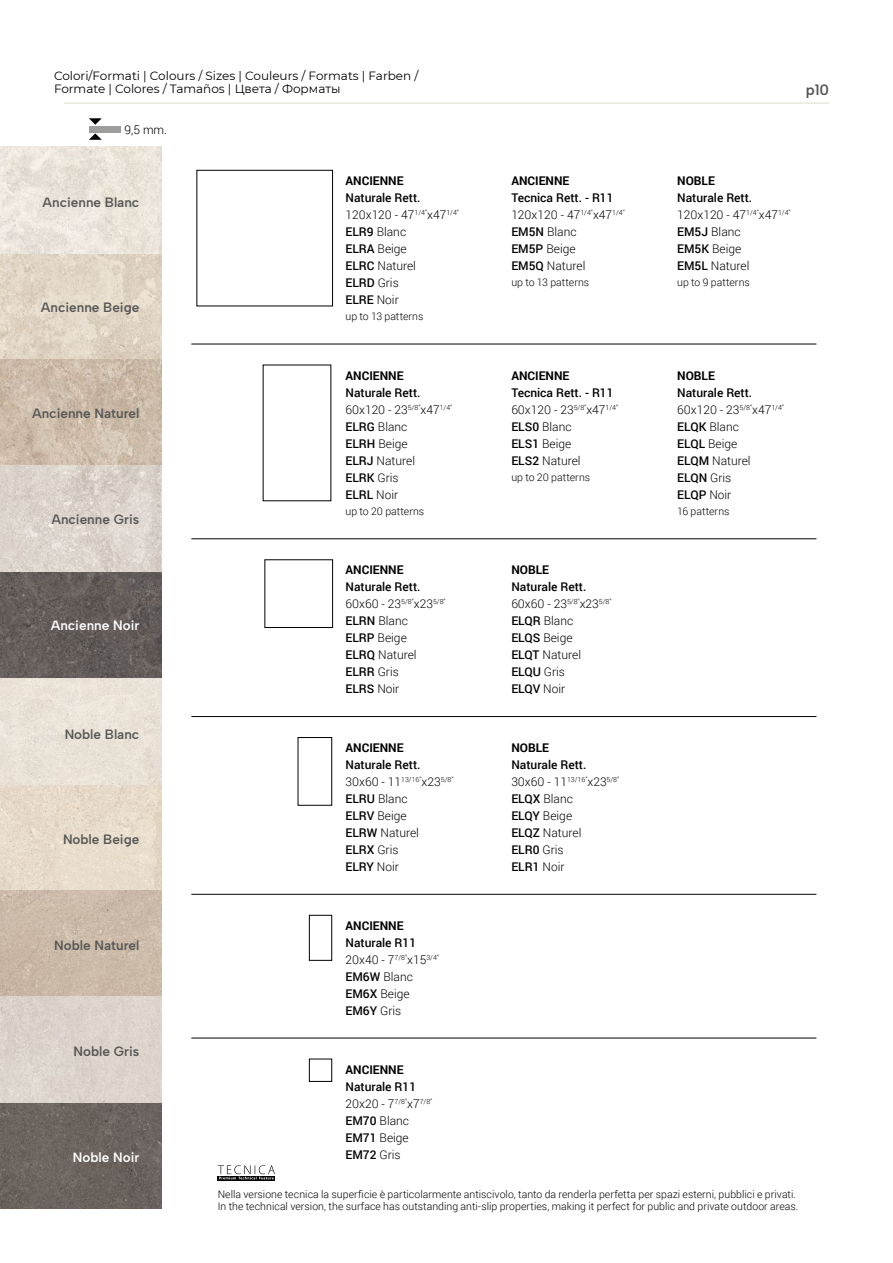
<style>
.page{position:relative;width:893px;height:1263px;background:#fff}
.page>*{position:absolute;margin:0;border:0;box-sizing:border-box;transform-origin:0 0}
.t1{font:600 15px "Albert Sans";color:#575756}
.t2{font:600 13.5px "Albert Sans";color:#575756}
.t3{font:600 13.5px "Albert Sans";color:#fff}
.t4{font:300 12px/17px "Roboto";color:#000}
.t5{font:12px/13.5px "Montserrat";color:#000}
.t6{font:700 12px "Roboto";color:#000}
.t7{font:500 12px/17px "Roboto";color:#000}
.t8{font:300 10.5px/12px "Roboto";letter-spacing:.005em;color:#000}
.s1{font-weight:500}
.s2{font-weight:300}
</style>
<div class="page">
<div style="left:90px;top:126px;width:31px;height:7px;background:#9d9d9c"></div>
<svg style="left:89px;top:118px;width:13px;height:7px"></svg>
<svg style="left:89px;top:133px;width:13px;height:7px"></svg>
<div style="left:197px;top:170px;width:136px;height:136px;border:1px solid #000"></div>
<div style="left:265px;top:560px;width:68px;height:68px;border:1px solid #000"></div>
<div style="left:309px;top:915px;width:23px;height:45px;border:1px solid #000"></div>
<svg style="left:218px;top:1179px;width:57px;height:1px"></svg>
<svg style="left:218px;top:1165px;width:57px;height:14px"></svg>
<hr style="left:191px;top:344px;width:625px;height:1px;background:#000">
<hr style="left:191px;top:716px;width:625px;height:1px;background:#000">
<hr style="left:191px;top:1038px;width:625px;height:1px;background:#000">
<hr style="left:191px;top:894px;width:625px;height:1px;background:#000">
<hr style="left:191px;top:538px;width:625px;height:1px;background:#000">
<img style="left:0;top:147px;width:162px;height:1062px">
<hr style="left:64px;top:103px;width:765px;height:1px;background:#dfdfd6">
<p class="t5" style="left:54px;top:68px;width:366px">Colori/Formati | Colours / Sizes | Couleurs / Formats | Farben /<br>Formate | Colores / Tamaños | Цвета / Форматы</p>
<p class="t4" style="left:124px;top:121px;width:44px">9,5 mm.</p>
<p class="t2" style="left:43px;top:194px;width:98px">Ancienne Blanc</p>
<p class="t2" style="left:41px;top:299px;width:100px">Ancienne Beige</p>
<p class="t2" style="left:32px;top:405px;width:109px">Ancienne Naturel</p>
<p class="t2" style="left:51px;top:511px;width:90px">Ancienne Gris</p>
<p class="t3" style="left:51px;top:617px;width:90px">Ancienne Noir</p>
<p class="t2" style="left:65px;top:726px;width:76px">Noble Blanc</p>
<p class="t2" style="left:63px;top:831px;width:78px">Noble Beige</p>
<p class="t6" style="left:345px;top:172px;width:60px">ANCIENNE</p>
<p class="t4" style="left:345px;top:189px;width:115px"><span class="s1">Naturale Rett.<br></span>120x120 - 47<sup>1/4”</sup>x47<sup>1/4”<br></sup><span class="s1">ELR9</span> Blanc<br><span class="s1">ELRA</span> Beige<br><span class="s1">ELRC</span> Naturel<br><span class="s1">ELRD</span> Gris<br><span class="s1">ELRE</span> Noir</p>
<p class="t8" style="left:345px;top:310px;width:79px">up to 13 patterns</p>
<p class="t6" style="left:345px;top:367px;width:60px">ANCIENNE</p>
<p class="t4" style="left:345px;top:383px;width:108px"><span class="s1">Naturale Rett.<br></span>60x120 - 23<sup>5/8”</sup>x47<sup>1/4”<br></sup><span class="s1">ELRG</span> Blanc<br><span class="s1">ELRH</span> Beige<br><span class="s1">ELRJ</span> Naturel<br><span class="s1">ELRK</span> Gris<br><span class="s1">ELRL</span> Noir</p>
<p class="t8" style="left:345px;top:505px;width:80px">up to 20 patterns</p>
<p class="t6" style="left:345px;top:562px;width:60px">ANCIENNE</p>
<p class="t4" style="left:345px;top:578px;width:102px"><span class="s1">Naturale Rett.<br></span>60x60 - 23<sup>5/8”</sup>x23<sup>5/8”<br></sup><span class="s1">ELRN</span> Blanc<br><span class="s1">ELRP</span> Beige<br><span class="s1">ELRQ</span> Naturel<br><span class="s1">ELRR</span> Gris<br><span class="s1">ELRS</span> Noir</p>
<p class="t6" style="left:345px;top:739px;width:60px">ANCIENNE</p>
<p class="t4" style="left:345px;top:756px;width:109px"><span class="s1">Naturale Rett.<br></span>30x60 - 11<sup>13/16”</sup>x23<sup>5/8”<br></sup><span class="s1">ELRU</span> Blanc<br><span class="s1">ELRV</span> Beige<br><span class="s1">ELRW</span> Naturel<br><span class="s1">ELRX</span> Gris<br><span class="s1">ELRY</span> Noir</p>
<p class="t6" style="left:511px;top:172px;width:60px">ANCIENNE</p>
<p class="t4" style="left:511px;top:189px;width:115px"><span class="s1">Tecnica Rett. - R11<br></span>120x120 - 47<sup>1/4”</sup>x47<sup>1/4”<br></sup><span class="s1">EM5N</span> Blanc<br><span class="s1">EM5P</span> Beige<br><span class="s1">EM5Q</span> Naturel</p>
<p class="t8" style="left:511px;top:276px;width:79px">up to 13 patterns</p>
<p class="t6" style="left:511px;top:367px;width:60px">ANCIENNE</p>
<p class="t4" style="left:511px;top:383px;width:108px"><span class="s1">Tecnica Rett. - R11<br></span>60x120 - 23<sup>5/8”</sup>x47<sup>1/4”<br></sup><span class="s1">ELS0</span> Blanc<br><span class="s1">ELS1</span> Beige<br><span class="s1">ELS2</span> Naturel</p>
<p class="t8" style="left:511px;top:471px;width:80px">up to 20 patterns</p>
<p class="t6" style="left:511px;top:562px;width:39px">NOBLE</p>
<p class="t4" style="left:511px;top:578px;width:102px"><span class="s1">Naturale Rett.<br></span>60x60 - 23<sup>5/8”</sup>x23<sup>5/8”<br></sup><span class="s1">ELQR</span> Blanc<br><span class="s1">ELQS</span> Beige<br><span class="s1">ELQT</span> Naturel<br><span class="s1">ELQU</span> Gris<br><span class="s1">ELQV</span> Noir</p>
<p class="t6" style="left:511px;top:739px;width:39px">NOBLE</p>
<p class="t4" style="left:511px;top:756px;width:109px"><span class="s1">Naturale Rett.<br></span>30x60 - 11<sup>13/16”</sup>x23<sup>5/8”<br></sup><span class="s1">ELQX</span> Blanc<br><span class="s1">ELQY</span> Beige<br><span class="s1">ELQZ</span> Naturel<br><span class="s1">ELR0</span> Gris<br><span class="s1">ELR1</span> Noir</p>
<p class="t1" style="left:806px;top:80px;width:25px">p10</p>
<p class="t6" style="left:677px;top:172px;width:39px">NOBLE</p>
<p class="t4" style="left:677px;top:189px;width:115px"><span class="s1">Naturale Rett.<br></span>120x120 - 47<sup>1/4”</sup>x47<sup>1/4”<br></sup><span class="s1">EM5J</span> Blanc<br><span class="s1">EM5K</span> Beige<br><span class="s1">EM5L</span> Naturel</p>
<p class="t8" style="left:677px;top:276px;width:74px">up to 9 patterns</p>
<p class="t6" style="left:677px;top:367px;width:39px">NOBLE</p>
<p class="t4" style="left:677px;top:383px;width:108px"><span class="s1">Naturale Rett.<br></span>60x120 - 23<sup>5/8”</sup>x47<sup>1/4”<br></sup><span class="s1">ELQK</span> Blanc<br><span class="s1">ELQL</span> Beige<br><span class="s1">ELQM</span> Naturel<br><span class="s1">ELQN</span> Gris<br><span class="s1">ELQP</span> Noir</p>
<p class="t8" style="left:677px;top:505px;width:54px">16 patterns</p>
<p class="t2" style="left:54px;top:937px;width:87px">Noble Naturel</p>
<p class="t2" style="left:74px;top:1043px;width:67px">Noble Gris</p>
<p class="t3" style="left:73px;top:1149px;width:68px">Noble Noir</p>
<p class="t6" style="left:345px;top:917px;width:60px">ANCIENNE</p>
<p class="t4" style="left:345px;top:934px;width:95px"><span class="s1">Naturale R11<br></span>20x40 - 7<sup>7/8”</sup>x15<sup>3/4”<br></sup><span class="s1">EM6W</span> Blanc<br><span class="s1">EM6X</span> Beige<br><span class="s1">EM6Y</span> Gris</p>
<p class="t6" style="left:345px;top:1061px;width:60px">ANCIENNE</p>
<p class="t7" style="left:345px;top:1077px;width:88px">Naturale R11<br><span class="s2">20x20 - 7</span><sup>7/8”</sup><span class="s2">x7</span><sup>7/8”<br></sup>EM70 <span class="s2">Blanc<br></span>EM71 <span class="s2">Beige<br></span>EM72 <span class="s2">Gris</span></p>
<p class="t8" style="left:218px;top:1188px;width:582px">Nella versione tecnica la superficie è particolarmente antiscivolo, tanto da renderla perfetta per spazi esterni, pubblici e privati.<br>In the technical version, the surface has outstanding anti-slip properties, making it perfect for public and private outdoor areas.</p>
</div>
